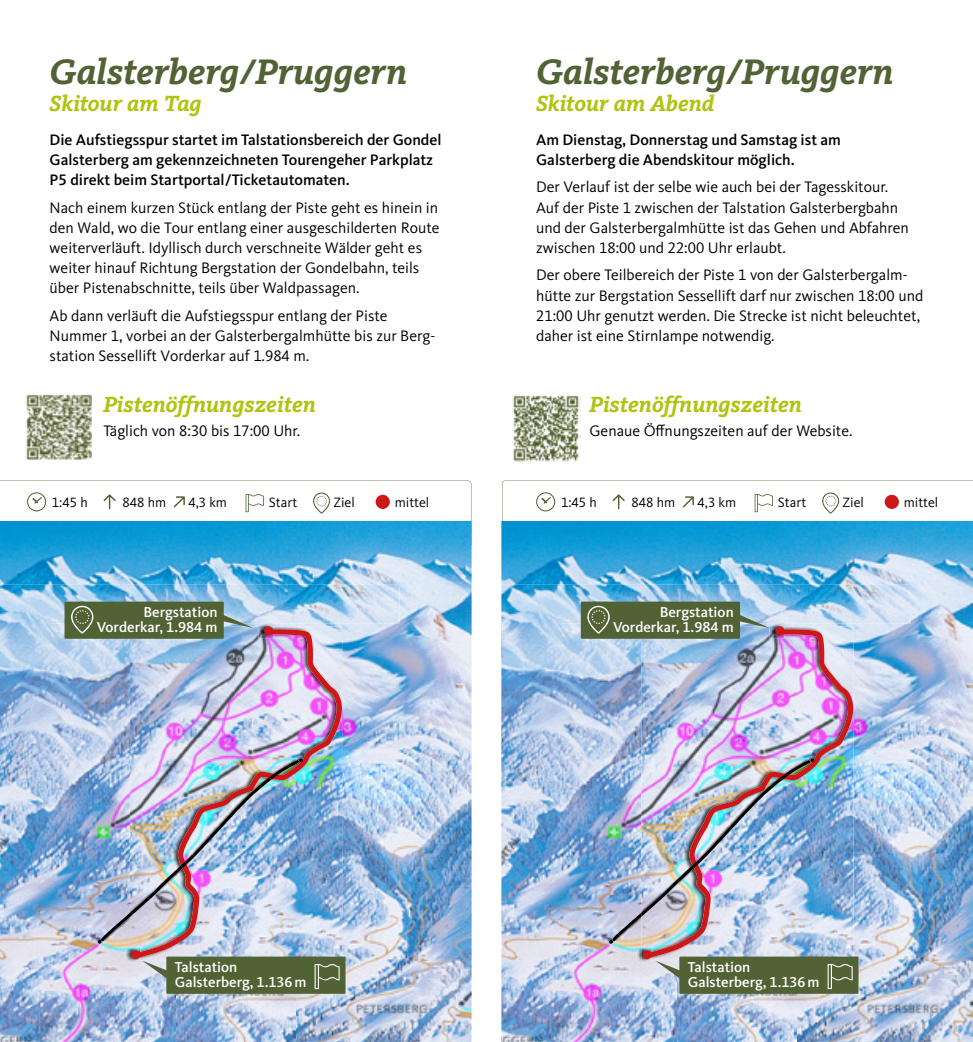
<style>
.page{position:relative;width:973px;height:1042px;background:#fff}
.page>*{position:absolute;margin:0;border:0;box-sizing:border-box;transform-origin:0 0}
.t1{font:italic 700 36.75px "Kievit Slab Offc";color:#516235}
.t2{font:italic 700 22.75px "Kievit Slab Offc";color:#afc410}
.t3{font:15.75px/20.1px "Kievit Pro";color:#000}
.t4{font:500 15.75px/20.1px "Kievit Pro";color:#000}
.t5{font:500 14.88px/15.8px "Kievit Pro";color:#fff}
.t6{font:14px "Kievit Pro";color:#000}
</style>
<div class="page">
<img style="left:26px;top:394px;width:66px;height:66px">
<img style="left:513px;top:395px;width:67px;height:67px">
<img style="left:0;top:547px;width:176px;height:495px">
<img style="left:176px;top:547px;width:295px;height:89px">
<img style="left:295px;top:636px;width:176px;height:406px">
<img style="left:176px;top:994px;width:119px;height:48px">
<img style="left:0;top:585px;width:399px;height:38px">
<img style="left:0;top:619px;width:50px;height:39px">
<img style="left:135px;top:629px;width:207px;height:327px">
<img style="left:125px;top:947px;width:5px;height:15px">
<img style="left:258px;top:634px;width:15px;height:4px">
<img style="left:101px;top:912px;width:29px;height:29px">
<img style="left:130px;top:760px;width:169px;height:157px">
<img style="left:181px;top:774px;width:97px;height:94px">
<svg style="left:98px;top:940px;width:4px;height:3px"></svg>
<svg style="left:299px;top:758px;width:4px;height:4px"></svg>
<div style="left:166px;top:956px;width:179px;height:38px;background:#516235"></div>
<svg style="left:130px;top:947px;width:38px;height:31px"></svg>
<svg style="left:314px;top:964px;width:25px;height:25px"></svg>
<div style="left:64px;top:601px;width:160px;height:38px;background:#516235"></div>
<svg style="left:223px;top:615px;width:50px;height:19px"></svg>
<svg style="left:71px;top:605px;width:22px;height:29px"></svg>
<svg style="left:0;top:480px;width:471px;height:67px"></svg>
<div style="left:375px;top:495px;width:15px;height:14px;background:#cd1719;border-radius:50%"></div>
<svg style="left:502px;top:480px;width:470px;height:41px"></svg>
<img style="left:501px;top:521px;width:176px;height:521px">
<img style="left:677px;top:521px;width:295px;height:115px">
<img style="left:796px;top:636px;width:176px;height:406px">
<img style="left:677px;top:978px;width:119px;height:64px">
<img style="left:501px;top:585px;width:409px;height:38px">
<img style="left:501px;top:619px;width:60px;height:39px">
<img style="left:646px;top:629px;width:207px;height:327px">
<img style="left:636px;top:947px;width:5px;height:15px">
<img style="left:769px;top:634px;width:15px;height:4px">
<img style="left:612px;top:912px;width:29px;height:29px">
<img style="left:641px;top:760px;width:169px;height:157px">
<img style="left:692px;top:774px;width:97px;height:94px">
<svg style="left:810px;top:758px;width:4px;height:4px"></svg>
<div style="left:580px;top:601px;width:160px;height:38px;background:#516235"></div>
<svg style="left:740px;top:615px;width:44px;height:19px"></svg>
<svg style="left:587px;top:605px;width:22px;height:29px"></svg>
<div style="left:679px;top:956px;width:179px;height:38px;background:#516235"></div>
<svg style="left:641px;top:947px;width:40px;height:31px"></svg>
<svg style="left:827px;top:964px;width:25px;height:25px"></svg>
<h1 class="t1" style="left:50px;top:50px;width:359px">Galsterberg/Pruggern</h1>
<h2 class="t2" style="left:50px;top:90px;width:154px">Skitour am Tag</h2>
<p class="t4" style="left:50px;top:129px;width:393px">Die Aufstiegsspur startet im Talstationsbereich der Gondel<br>Galsterberg am gekennzeichneten Tourengeher Parkplatz<br>P5 direkt beim Startportal/Ticketautomaten.</p>
<p class="t3" style="left:50px;top:197px;width:391px">Nach einem kurzen Stück entlang der Piste geht es hinein in den Wald, wo die Tour entlang einer ausgeschilderten Route weiterverläuft. Idyllisch durch verschneite Wälder geht es weiter hinauf Richtung Bergstation der Gondelbahn, teils über Pistenabschnitte, teils über Waldpassagen.</p>
<p class="t3" style="left:50px;top:305px;width:387px">Ab dann verläuft die Aufstiegsspur entlang der Piste<br>Nummer 1, vorbei an der Galsterbergalmhütte bis zur Berg&shy;station Sessellift Vorderkar auf 1.984 m.</p>
<h2 class="t2" style="left:103px;top:391px;width:214px">Pistenöffnungszeiten</h2>
<p class="t3" style="left:103px;top:421px;width:198px">Täglich von 8:30 bis 17:00 Uhr.</p>
<h1 class="t1" style="left:536px;top:50px;width:359px">Galsterberg/Pruggern</h1>
<h2 class="t2" style="left:536px;top:90px;width:179px">Skitour am Abend</h2>
<p class="t4" style="left:536px;top:129px;width:306px">Am Dienstag, Donnerstag und Samstag ist am<br>Galsterberg die Abendskitour möglich.</p>
<p class="t3" style="left:536px;top:177px;width:374px">Der Verlauf ist der selbe wie auch bei der Tagesskitour.<br>Auf der Piste 1 zwischen der Talstation Galsterbergbahn und der Galsterbergalmhütte ist das Gehen und Abfahren zwischen 18:00 und 22:00 Uhr erlaubt.</p>
<p class="t3" style="left:536px;top:265px;width:388px">Der obere Teilbereich der Piste 1 von der Galsterbergalm&shy;hütte zur Bergstation Sessellift darf nur zwischen 18:00 und 21:00 Uhr genutzt werden. Die Strecke ist nicht beleuchtet, daher ist eine Stirnlampe notwendig.</p>
<h2 class="t2" style="left:589px;top:391px;width:214px">Pistenöffnungszeiten</h2>
<p class="t3" style="left:589px;top:421px;width:264px">Genaue Öffnungszeiten auf der Website.</p>
<p class="t6" style="left:52px;top:493px;width:37px">1:45 h</p>
<p class="t6" style="left:122px;top:493px;width:45px">848 hm</p>
<p class="t6" style="left:188px;top:494px;width:40px">4,3 km</p>
<p class="t6" style="left:269px;top:494px;width:30px">Start</p>
<p class="t6" style="left:333px;top:494px;width:23px">Ziel</p>
<p class="t6" style="left:394px;top:494px;width:36px">mittel</p>
<p class="t6" style="left:561px;top:493px;width:37px">1:45 h</p>
<p class="t6" style="left:631px;top:493px;width:45px">848 hm</p>
<p class="t6" style="left:697px;top:494px;width:40px">4,3 km</p>
<p class="t6" style="left:777px;top:494px;width:30px">Start</p>
<p class="t6" style="left:842px;top:494px;width:23px">Ziel</p>
<p class="t6" style="left:903px;top:494px;width:36px">mittel</p>
<p class="t5" style="left:97px;top:604px;width:122px;text-align:right">Bergstation<br>Vorderkar, 1.984 m</p>
<p class="t5" style="left:175px;top:958px;width:133px">Talstation<br>Galsterberg, 1.136 m</p>
<p class="t5" style="left:613px;top:604px;width:122px;text-align:right">Bergstation<br>Vorderkar, 1.984 m</p>
<p class="t5" style="left:687px;top:958px;width:133px">Talstation<br>Galsterberg, 1.136 m</p>
</div>
